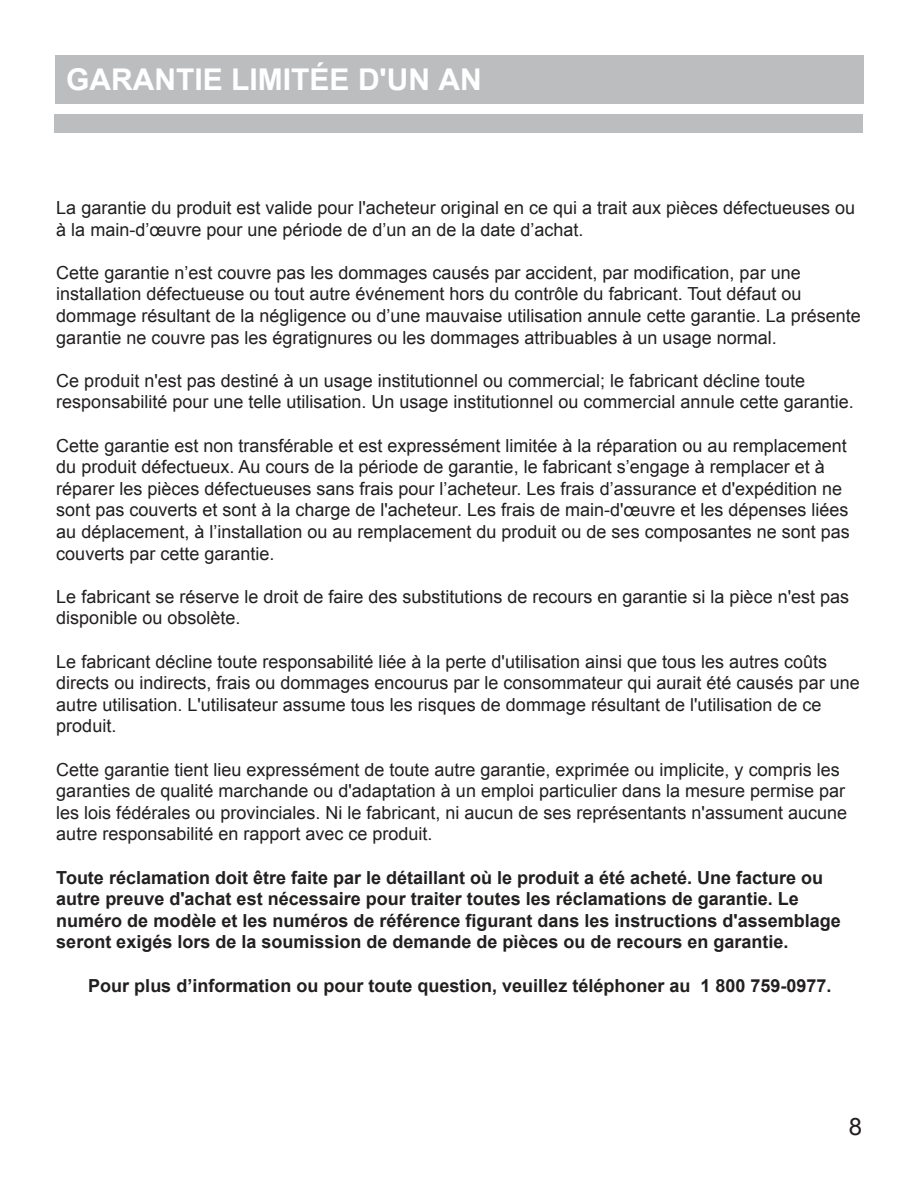
<style>
.page{position:relative;width:918px;height:1188px;background:#fff}
.page>*{position:absolute;margin:0;border:0;box-sizing:border-box;transform-origin:0 0}
.t1{font:700 30px "Arial";color:#fff}
.t2{font:24px "Arial";color:#231f20}
.t3{font:18px/21.6px "Arial";color:#221f1f}
.t4{font:700 18px/21.6px "Arial";color:#221f1f}
</style>
<div class="page">
<div style="left:55px;top:55px;width:809px;height:49px;background:#bbbdbf"></div>
<div style="left:55px;top:115px;width:808px;height:18px;background:#bbbdbf"></div>
<h1 class="t1" style="left:66px;top:68px;width:417px">GARANTIE LIMITÉE D'UN AN</h1>
<p class="t3" style="left:56px;top:199px;width:800px">La garantie du produit est valide pour l'acheteur original en ce qui a trait aux pièces défectueuses ou à la main-d’œuvre pour une période de d’un an de la date d’achat.</p>
<p class="t3" style="left:56px;top:263px;width:806px">Cette garantie n’est couvre pas les dommages causés par accident, par modification, par une installation défectueuse ou tout autre événement hors du contrôle du fabricant. Tout défaut ou dommage résultant de la négligence ou d’une mauvaise utilisation annule cette garantie. La présente garantie ne couvre pas les égratignures ou les dommages attribuables à un usage normal.</p>
<p class="t3" style="left:56px;top:371px;width:799px">Ce produit n'est pas destiné à un usage institutionnel ou commercial; le fabricant décline toute responsabilité pour une telle utilisation. Un usage institutionnel ou commercial annule cette garantie.</p>
<p class="t3" style="left:56px;top:436px;width:795px">Cette garantie est non transférable et est expressément limitée à la réparation ou au remplacement du produit défectueux. Au cours de la période de garantie, le fabricant s’engage à remplacer et à réparer les pièces défectueuses sans frais pour l’acheteur. Les frais d’assurance et d'expédition ne sont pas couverts et sont à la charge de l'acheteur. Les frais de main-d'œuvre et les dépenses liées au déplacement, à l’installation ou au remplacement du produit ou de ses composantes ne sont pas couverts par cette garantie.</p>
<p class="t3" style="left:56px;top:587px;width:794px">Le fabricant se réserve le droit de faire des substitutions de recours en garantie si la pièce n'est pas disponible ou obsolète.</p>
<p class="t3" style="left:56px;top:652px;width:805px">Le fabricant décline toute responsabilité liée à la perte d'utilisation ainsi que tous les autres coûts directs ou indirects, frais ou dommages encourus par le consommateur qui aurait été causés par une autre utilisation. L'utilisateur assume tous les risques de dommage résultant de l'utilisation de ce produit.</p>
<p class="t3" style="left:56px;top:760px;width:792px">Cette garantie tient lieu expressément de toute autre garantie, exprimée ou implicite, y compris les garanties de qualité marchande ou d'adaptation à un emploi particulier dans la mesure permise par les lois fédérales ou provinciales. Ni le fabricant, ni aucun de ses représentants n'assument aucune autre responsabilité en rapport avec ce produit.</p>
<p class="t4" style="left:56px;top:868px;width:786px">Toute réclamation doit être faite par le détaillant où le produit a été acheté. Une facture ou autre preuve d'achat est nécessaire pour traiter toutes les réclamations de garantie. Le numéro de modèle et les numéros de référence figurant dans les instructions d'assemblage seront exigés lors de la soumission de demande de pièces ou de recours en garantie.</p>
<p class="t4" style="left:88px;top:976px;width:745px">Pour plus d’information ou pour toute question, veuillez téléphoner au 1 800 759-0977.</p>
<h2 class="t2" style="left:849px;top:1118px;width:15px">8</h2>
</div>
